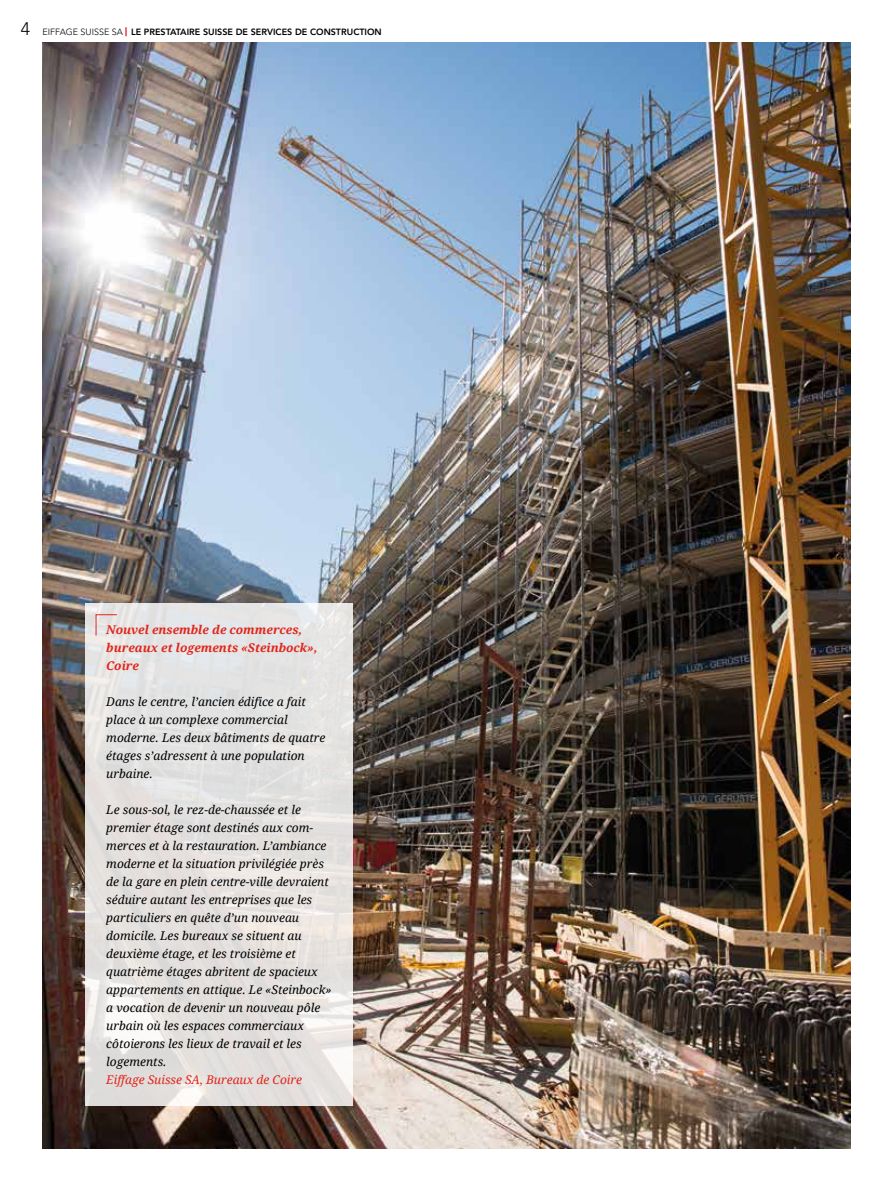
<style>
.page{position:relative;width:893px;height:1191px;background:#fff}
.page>*{position:absolute;margin:0;border:0;box-sizing:border-box;transform-origin:0 0}
.t1{font:italic 12px/18px "Droid Serif";color:#000}
.t2{font:italic 700 12px/18px "Droid Serif";color:#e1251b}
.t3{font:italic 12px "Droid Serif";color:#e1251b}
.t4{font:800 9px "Avenir LT Std";color:#000}
.s1{font-weight:300;font-size:18px}
.s2{font-weight:300}
.s3{font-weight:900;color:#e30613}
</style>
<div class="page">
<img style="left:43px;top:43px;width:807px;height:1105px">
<svg style="left:85px;top:604px;width:268px;height:502px;background:#e5e2e1"></svg>
<svg style="left:95px;top:614px;width:23px;height:22px"></svg>
<p class="t4" style="left:21px;top:27px;width:362px"><span class="s1">4</span> <span class="s2">EIFFAGE SUISSE SA</span> <span class="s3">|</span> LE PRESTATAIRE SUISSE DE SERVICES DE CONSTRUCTION</p>
<p class="t2" style="left:106px;top:621px;width:212px">Nouvel ensemble de commerces, bureaux et logements «Steinbock»,<br>Coire</p>
<p class="t1" style="left:106px;top:693px;width:221px">Dans le centre, l’ancien édifice a fait place à un complexe commercial moderne. Les deux bâtiments de quatre étages s’adressent à une population urbaine.</p>
<p class="t1" style="left:106px;top:801px;width:227px">Le sous-sol, le rez-de-chaussée et le premier étage sont destinés aux com&shy;merces et à la restauration. L’ambiance moderne et la situation privilégiée près de la gare en plein centre-ville devraient séduire autant les entreprises que les particuliers en quête d’un nouveau domicile. Les bureaux se situent au deuxième étage, et les troisième et quatrième étages abritent de spacieux appartements en attique. Le «Steinbock» a vocation de devenir un nouveau pôle urbain où les espaces commerciaux côtoierons les lieux de travail et les logements.</p>
<p class="t3" style="left:106px;top:1073px;width:197px">Eiffage Suisse SA, Bureaux de Coire</p>
</div>
